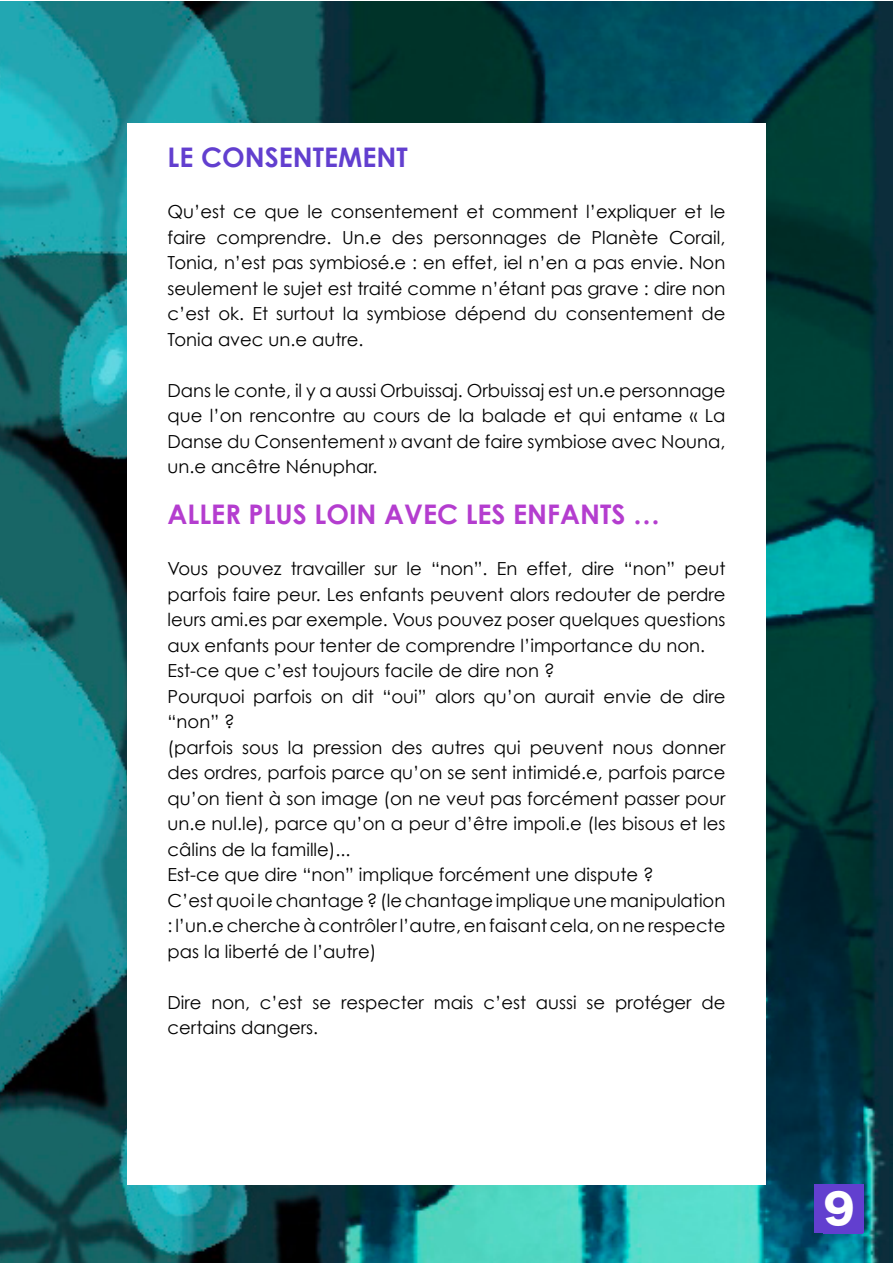
<style>
.page{position:relative;width:893px;height:1263px;background:#fff}
.page>*{position:absolute;margin:0;border:0;box-sizing:border-box;transform-origin:0 0}
.t1{font:40.5px "Hira Kaku Std W8";color:#fff}
.t2{font:700 27px "Century Gothic";color:#b43dcf}
.t3{font:700 27px "Century Gothic";color:#623fcf}
.t4{font:18px/25.5px "Century Gothic";color:#000;text-align:justify}
</style>
<div class="page">
<img style="left:1px;top:1px;width:892px;height:1262px">
<div style="left:127px;top:123px;width:639px;height:1061px;background:#fff"></div>
<img style="left:0;top:0;width:1px;height:1263px">
<div style="left:814px;top:1184px;width:50px;height:49px;background:#623fcf"></div>
<h2 class="t3" style="left:168px;top:137px;width:242px">LE CONSENTEMENT</h2>
<p class="t4" style="left:168px;top:199px;width:559px">Qu’est ce que le consentement et comment l’expliquer et le faire comprendre. Un.e des personnages de Planète Corail, Tonia, n’est pas symbiosé.e : en effet, iel n’en a pas envie. Non seulement le sujet est traité comme n’étant pas grave : dire non c’est ok. Et surtout la symbiose dépend du consentement de Tonia avec un.e autre.</p>
<p class="t4" style="left:168px;top:377px;width:559px">Dans le conte, il y a aussi Orbuissaj. Orbuissaj est un.e personnage que l’on rencontre au cours de la balade et qui entame « La Danse du Consentement » avant de faire symbiose avec Nouna, un.e ancêtre Nénuphar.</p>
<h2 class="t2" style="left:168px;top:494px;width:494px">ALLER PLUS LOIN AVEC LES ENFANTS …</h2>
<p class="t4" style="left:168px;top:556px;width:559px;text-align:left">Vous pouvez travailler sur le “non”. En effet, dire “non” peut parfois faire peur. Les enfants peuvent alors redouter de perdre leurs ami.es par exemple. Vous pouvez poser quelques questions aux enfants pour tenter de comprendre l’importance du non.<br>Est-ce que c’est toujours facile de dire non ?<br>Pourquoi parfois on dit “oui” alors qu’on aurait envie de dire “non” ?<br>(parfois sous la pression des autres qui peuvent nous donner des ordres, parfois parce qu’on se sent intimidé.e, parfois parce qu’on tient à son image (on ne veut pas forcément passer pour un.e nul.le), parce qu’on a peur d’être impoli.e (les bisous et les câlins de la famille)...<br>Est-ce que dire “non” implique forcément une dispute ?<br>C’est quoi le chantage ? (le chantage implique une manipulation : l’un.e cherche à contrôler l’autre, en faisant cela, on ne respecte pas la liberté de l’autre)</p>
<p class="t4" style="left:168px;top:989px;width:559px">Dire non, c’est se respecter mais c’est aussi se protéger de certains dangers.</p>
<h1 class="t1" style="left:824px;top:1187px;width:33px">9</h1>
</div>
